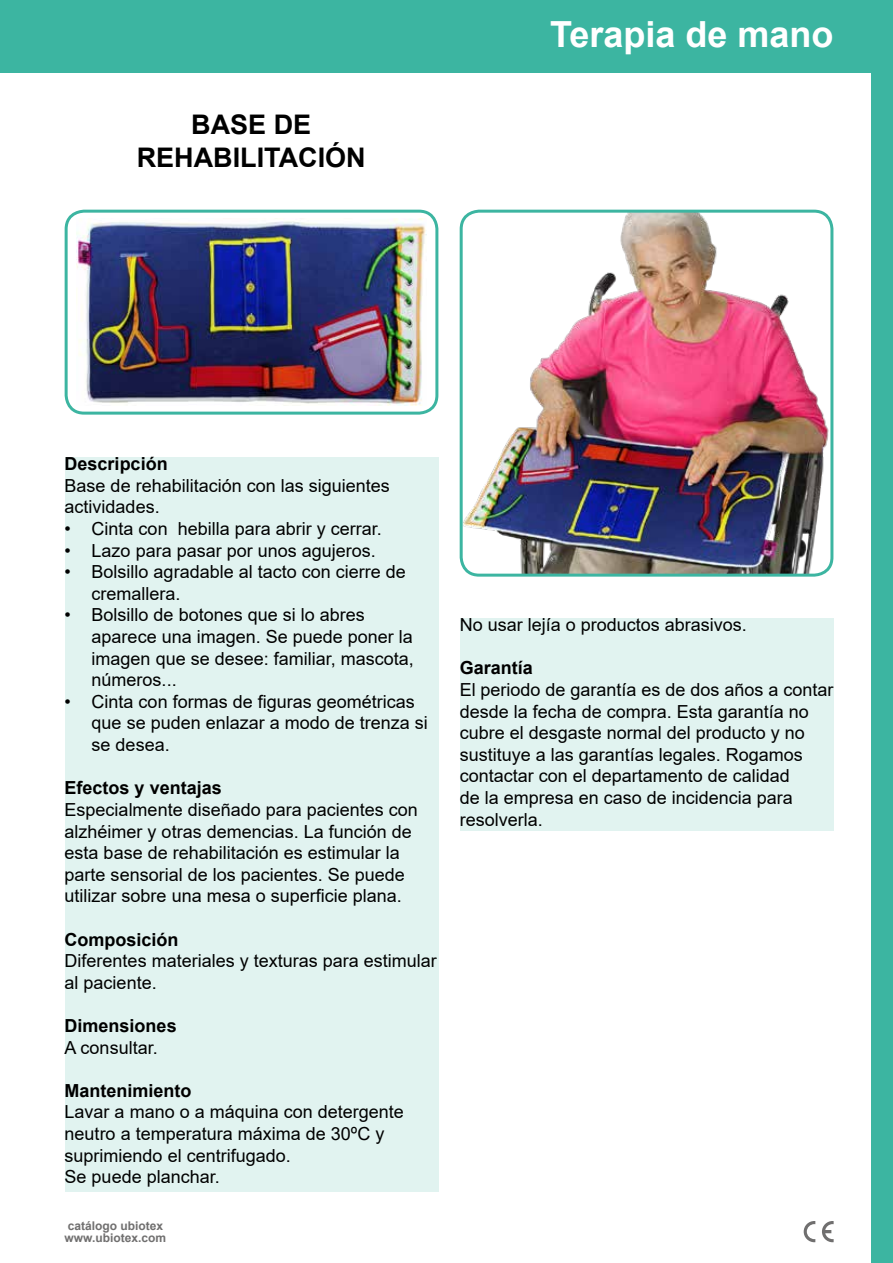
<style>
.page{position:relative;width:893px;height:1263px;background:#fff}
.page>*{position:absolute;margin:0;border:0;box-sizing:border-box;transform-origin:0 0}
.t1{font:700 36px "Arial";color:#fff}
.t2{font:700 27px/32.4px "Arial";color:#000;text-align:center}
.t3{font:18px/21.6px "Arial";color:#000}
.t4{font:700 18px "Arial";color:#000}
.t5{font:700 12px/12px "Arial";color:#706f6f}
</style>
<div class="page">
<div style="left:65px;top:457px;width:373px;height:734px;background:#e1f3f0"></div>
<div style="left:460px;top:618px;width:373px;height:213px;background:#e1f3f0"></div>
<div style="left:0;top:0;width:893px;height:72px;background:#3cb5a1"></div>
<svg style="left:804px;top:1221px;width:11px;height:21px"></svg>
<svg style="left:822px;top:1221px;width:12px;height:21px"></svg>
<div style="left:872px;top:0;width:21px;height:1263px;background:#3cb5a1"></div>
<img style="left:77px;top:218px;width:349px;height:188px">
<div style="left:65px;top:210px;width:373px;height:205px;border:3px solid #3cb5a1;border-radius:18px"></div>
<img style="left:461px;top:211px;width:371px;height:362px">
<div style="left:460px;top:210px;width:373px;height:367px;border:3px solid #3cb5a1;border-radius:18px"></div>
<h2 class="t2" style="left:137px;top:109px;width:230px">BASE DE<br>REHABILITACIÓN</h2>
<h1 class="t1" style="left:550px;top:9px;width:285px">Terapia de mano</h1>
<p class="t4" style="left:65px;top:451px;width:105px">Descripción</p>
<p class="t3" style="left:65px;top:475px;width:327px">Base de rehabilitación con las siguientes actividades.</p>
<p class="t3" style="left:65px;top:518px;width:319px">• Cinta con hebilla para abrir y cerrar.</p>
<p class="t3" style="left:65px;top:539px;width:313px">• Lazo para pasar por unos agujeros.</p>
<p class="t3" style="left:92px;top:561px;width:316px;text-indent:-27px">• Bolsillo agradable al tacto con cierre de cremallera.</p>
<p class="t3" style="left:92px;top:604px;width:324px;text-indent:-27px">• Bolsillo de botones que si lo abres aparece una imagen. Se puede poner la imagen que se desee: familiar, mascota, números...</p>
<p class="t3" style="left:92px;top:691px;width:338px;text-indent:-27px">• Cinta con formas de figuras geométricas que se puden enlazar a modo de trenza si se desea.</p>
<p class="t4" style="left:65px;top:775px;width:159px">Efectos y ventajas</p>
<p class="t3" style="left:65px;top:799px;width:355px">Especialmente diseñado para pacientes con alzhéimer y otras demencias. La función de esta base de rehabilitación es estimular la parte sensorial de los pacientes. Se puede utilizar sobre una mesa o superficie plana.</p>
<p class="t4" style="left:65px;top:926px;width:116px">Composición</p>
<p class="t3" style="left:65px;top:950px;width:374px">Diferentes materiales y texturas para estimular al paciente.</p>
<p class="t4" style="left:65px;top:1013px;width:114px">Dimensiones</p>
<p class="t3" style="left:65px;top:1036px;width:95px">A consultar.</p>
<p class="t4" style="left:65px;top:1078px;width:129px">Mantenimiento</p>
<p class="t3" style="left:65px;top:1101px;width:341px">Lavar a mano o a máquina con detergente neutro a temperatura máxima de 30ºC y suprimiendo el centrifugado.<br>Se puede planchar.</p>
<p class="t5" style="left:65px;top:1219px;width:103px">catálogo ubiotex www.ubiotex.com</p>
<p class="t3" style="left:460px;top:614px;width:289px">No usar lejía o productos abrasivos.</p>
<p class="t4" style="left:460px;top:655px;width:75px">Garantía</p>
<p class="t3" style="left:460px;top:679px;width:375px">El periodo de garantía es de dos años a contar desde la fecha de compra. Esta garantía no cubre el desgaste normal del producto y no sustituye a las garantías legales. Rogamos contactar con el departamento de calidad<br>de la empresa en caso de incidencia para resolverla.</p>
</div>
